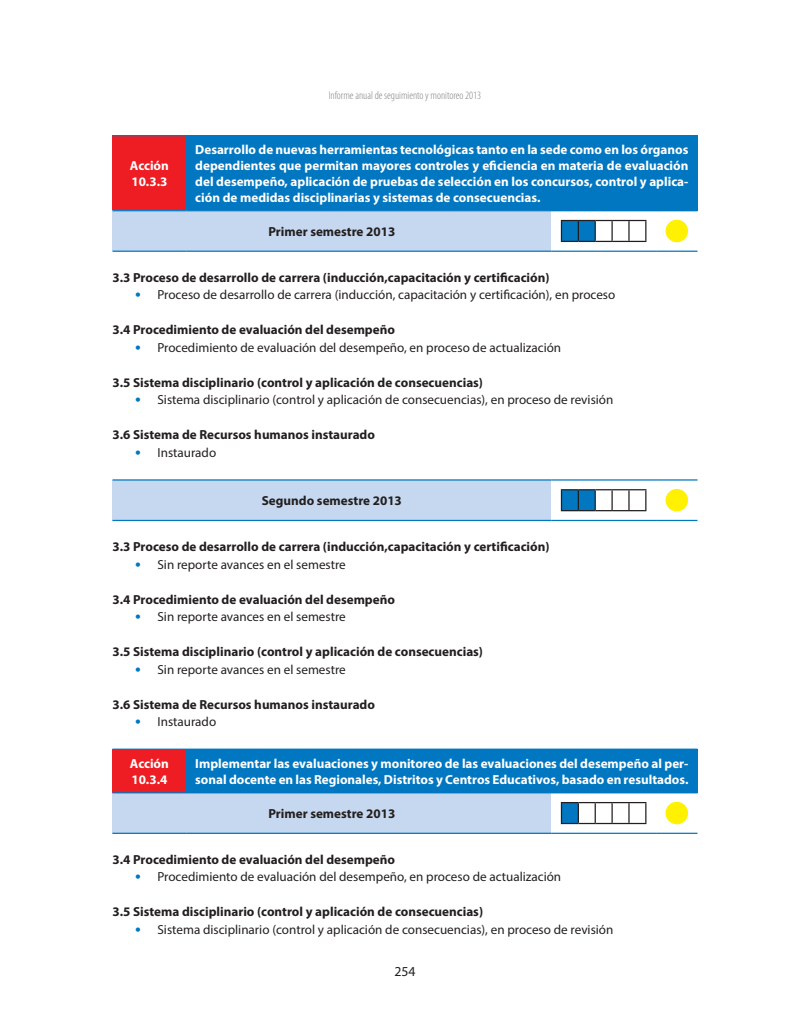
<style>
.page{position:relative;width:810px;height:1035px;background:#fff}
.page>*{position:absolute;margin:0;border:0;box-sizing:border-box;transform-origin:0 0}
.t1{font:13.75px "Myriad Pro";color:#231f20}
.t2{font:700 13.12px "Myriad Pro";color:#231f20}
.t3{font:13.12px "Myriad Pro";color:#231f20}
.t4{font:700 13.12px/15.8px "Myriad Pro";color:#fff}
.t5{font:300 condensed 11.25px "Myriad Pro";color:#808285}
.s1{font-family:"DIN Pro";font-weight:700;color:#0077c0}
</style>
<div class="page">
<div style="left:112px;top:136px;width:74px;height:75px;background:#ee1d23"></div>
<div style="left:186px;top:136px;width:512px;height:75px;background:#0077c0"></div>
<div style="left:112px;top:211px;width:439px;height:40px;background:#c6d8ef"></div>
<hr style="left:112px;top:135px;width:74px;height:1px;background:#0077c0">
<hr style="left:186px;top:135px;width:365px;height:1px;background:#0077c0">
<hr style="left:551px;top:135px;width:105px;height:1px;background:#0077c0">
<hr style="left:656px;top:135px;width:42px;height:1px;background:#0077c0">
<hr style="left:656px;top:251px;width:42px;height:1px;background:#0077c0">
<hr style="left:112px;top:210px;width:74px;height:1px;background:#0077c0">
<hr style="left:112px;top:251px;width:74px;height:1px;background:#0077c0">
<hr style="left:186px;top:251px;width:365px;height:1px;background:#0077c0">
<hr style="left:551px;top:251px;width:105px;height:1px;background:#0077c0">
<svg style="left:561px;top:220px;width:85px;height:22px"></svg>
<div style="left:666px;top:220px;width:21px;height:22px;background:#fff101;border-radius:50%"></div>
<div style="left:666px;top:220px;width:22px;height:22px;border:1px solid #fff101;border-radius:50%"></div>
<div style="left:112px;top:480px;width:439px;height:40px;background:#c6d8ef"></div>
<hr style="left:656px;top:479px;width:42px;height:2px;background:#0077c0">
<hr style="left:656px;top:520px;width:42px;height:1px;background:#0077c0">
<hr style="left:112px;top:479px;width:439px;height:2px;background:#0077c0">
<hr style="left:112px;top:520px;width:439px;height:1px;background:#0077c0">
<hr style="left:551px;top:479px;width:105px;height:2px;background:#0077c0">
<hr style="left:551px;top:520px;width:105px;height:1px;background:#0077c0">
<svg style="left:561px;top:489px;width:85px;height:22px"></svg>
<div style="left:666px;top:490px;width:21px;height:21px;background:#fff101;border-radius:50%"></div>
<div style="left:666px;top:489px;width:22px;height:22px;border:1px solid #fff101;border-radius:50%"></div>
<div style="left:112px;top:749px;width:74px;height:44px;background:#ee1d23"></div>
<div style="left:186px;top:749px;width:512px;height:44px;background:#0077c0"></div>
<div style="left:112px;top:793px;width:439px;height:40px;background:#c6d8ef"></div>
<hr style="left:112px;top:749px;width:74px;height:1px;background:#0077c0">
<hr style="left:656px;top:833px;width:42px;height:1px;background:#0077c0">
<hr style="left:112px;top:792px;width:74px;height:1px;background:#0077c0">
<hr style="left:112px;top:833px;width:74px;height:1px;background:#0077c0">
<hr style="left:186px;top:833px;width:365px;height:1px;background:#0077c0">
<hr style="left:551px;top:833px;width:105px;height:1px;background:#0077c0">
<svg style="left:561px;top:802px;width:85px;height:22px"></svg>
<div style="left:666px;top:802px;width:21px;height:22px;background:#fff101;border-radius:50%"></div>
<div style="left:666px;top:802px;width:22px;height:22px;border:1px solid #fff101;border-radius:50%"></div>
<p class="t5" style="left:329px;top:90px;width:154px">Informe anual de seguimiento y monitoreo 2013</p>
<p class="t4" style="left:195px;top:142px;width:495px;text-align:justify">Desarrollo de nuevas herramientas tecnológicas tanto en la sede como en los órganos dependientes que permitan mayores controles y eficiencia en materia de evaluación del desempeño, aplicación de pruebas de selección en los concursos, control y aplica&shy;ción de medidas disciplinarias y sistemas de consecuencias.</p>
<p class="t2" style="left:268px;top:223px;width:128px">Primer semestre 2013</p>
<p class="t2" style="left:112px;top:269px;width:439px">3.3 Proceso de desarrollo de carrera (inducción,capacitación y certificación)</p>
<p class="t3" style="left:135px;top:287px;width:482px"><span class="s1">•</span> Proceso de desarrollo de carrera (inducción, capacitación y certificación), en proceso</p>
<p class="t2" style="left:112px;top:321px;width:284px">3.4 Procedimiento de evaluación del desempeño</p>
<p class="t3" style="left:135px;top:339px;width:428px"><span class="s1">•</span> Procedimiento de evaluación del desempeño, en proceso de actualización</p>
<p class="t2" style="left:112px;top:374px;width:372px">3.5 Sistema disciplinario (control y aplicación de consecuencias)</p>
<p class="t3" style="left:135px;top:392px;width:480px"><span class="s1">•</span> Sistema disciplinario (control y aplicación de consecuencias), en proceso de revisión</p>
<p class="t2" style="left:112px;top:426px;width:264px">3.6 Sistema de Recursos humanos instaurado</p>
<p class="t3" style="left:135px;top:444px;width:83px"><span class="s1">•</span> Instaurado</p>
<p class="t2" style="left:262px;top:492px;width:142px">Segundo semestre 2013</p>
<p class="t2" style="left:112px;top:538px;width:439px">3.3 Proceso de desarrollo de carrera (inducción,capacitación y certificación)</p>
<p class="t3" style="left:135px;top:556px;width:212px"><span class="s1">•</span> Sin reporte avances en el semestre</p>
<p class="t2" style="left:112px;top:591px;width:284px">3.4 Procedimiento de evaluación del desempeño</p>
<p class="t3" style="left:135px;top:609px;width:212px"><span class="s1">•</span> Sin reporte avances en el semestre</p>
<p class="t2" style="left:112px;top:643px;width:372px">3.5 Sistema disciplinario (control y aplicación de consecuencias)</p>
<p class="t3" style="left:135px;top:661px;width:212px"><span class="s1">•</span> Sin reporte avances en el semestre</p>
<p class="t2" style="left:112px;top:696px;width:264px">3.6 Sistema de Recursos humanos instaurado</p>
<p class="t3" style="left:135px;top:714px;width:83px"><span class="s1">•</span> Instaurado</p>
<p class="t4" style="left:130px;top:755px;width:40px">Acción<br>10.3.4</p>
<p class="t4" style="left:195px;top:755px;width:495px">Implementar las evaluaciones y monitoreo de las evaluaciones del desempeño al per&shy;sonal docente en las Regionales, Distritos y Centros Educativos, basado en resultados.</p>
<p class="t2" style="left:268px;top:805px;width:128px">Primer semestre 2013</p>
<p class="t2" style="left:112px;top:851px;width:284px">3.4 Procedimiento de evaluación del desempeño</p>
<p class="t3" style="left:135px;top:869px;width:428px"><span class="s1">•</span> Procedimiento de evaluación del desempeño, en proceso de actualización</p>
<p class="t2" style="left:112px;top:903px;width:372px">3.5 Sistema disciplinario (control y aplicación de consecuencias)</p>
<p class="t3" style="left:135px;top:921px;width:480px"><span class="s1">•</span> Sistema disciplinario (control y aplicación de consecuencias), en proceso de revisión</p>
<p class="t4" style="left:130px;top:157px;width:40px">Acción<br>10.3.3</p>
<p class="t1" style="left:394px;top:963px;width:23px">254</p>
</div>
